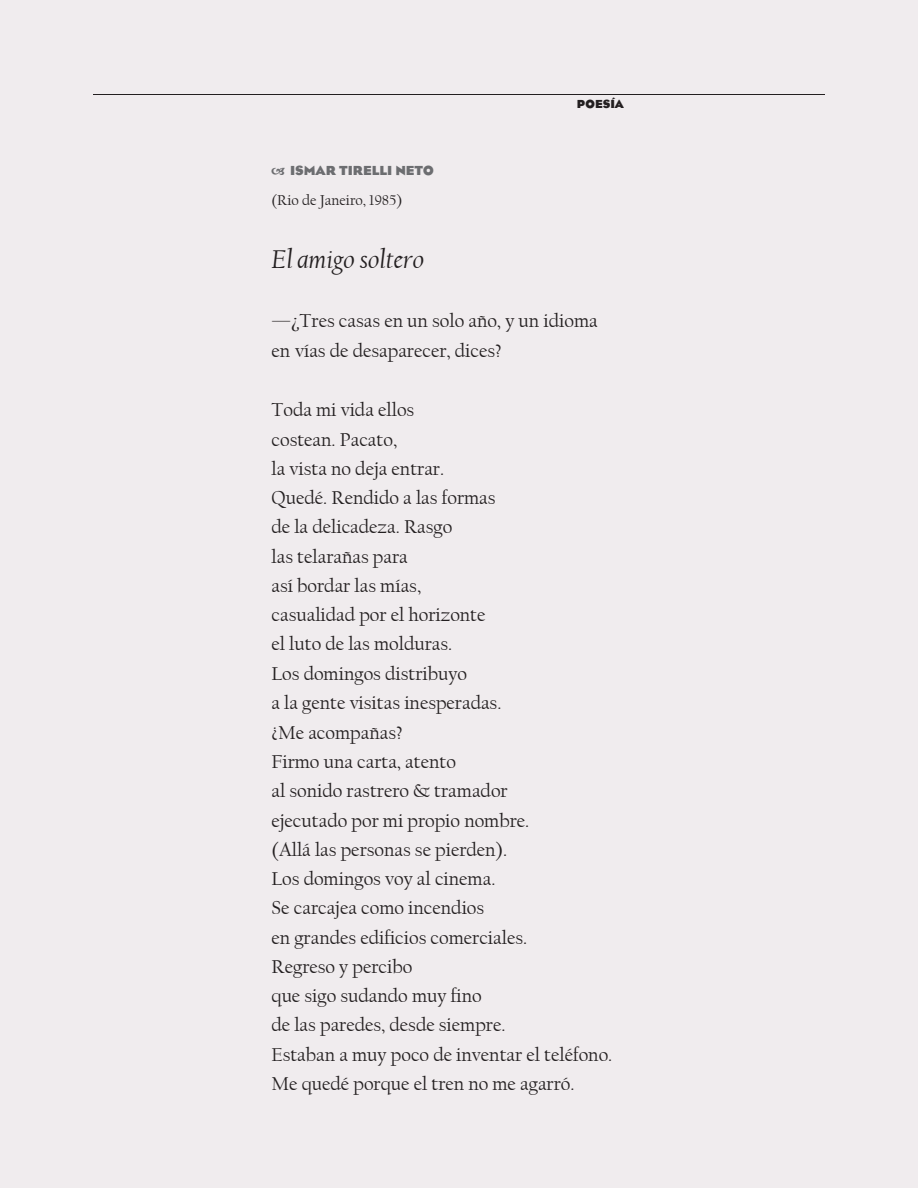
<style>
.page{position:relative;width:918px;height:1188px;background:#f0ecee}
.page>*{position:absolute;margin:0;border:0;box-sizing:border-box;transform-origin:0 0}
.t1{font:italic 27px "Californian FB";color:#231f20}
.t2{font:19.5px/29.2px "Californian FB";color:#231f20}
.t3{font:15px "Californian FB";color:#231f20}
.t4{font:700 13.5px "Eagle";color:#6c6d70}
.t5{font:700 12px "Eagle";color:#231f20}
.s1{font-family:"Times New Roman"}
</style>
<div class="page">
<hr style="left:93px;top:94px;width:732px;height:1px;background:#231f20">
<p class="t5" style="left:577px;top:97px;width:18px">POESÍA</p>
<p class="t4" style="left:285px;top:164px;width:150px">D ISMAR TIRELLI NETO</p>
<p class="t3" style="left:272px;top:192px;width:132px">(Rio de Janeiro, 1985)</p>
<h1 class="t1" style="left:272px;top:244px;width:154px">El amigo soltero</h1>
<p class="t2" style="left:272px;top:306px;width:328px;line-height:30px">—<span class="s1">¿</span>Tres casas en un solo año, y un idioma en vías de desaparecer, dices?</p>
<p class="t2" style="left:272px;top:396px;width:342px">Toda mi vida ellos<br>costean. Pacato,<br>la vista no deja entrar.<br>Quedé. Rendido a las formas<br>de la delicadeza. Rasgo<br>las telarañas para<br>así bordar las mías,<br>casualidad por el horizonte<br>el luto de las molduras.<br>Los domingos distribuyo<br>a la gente visitas inesperadas.<br>¿Me acompañas?<br>Firmo una carta, atento<br>al sonido rastrero &amp; tramador<br>ejecutado por mi propio nombre.<br>(Allá las personas se pierden).<br>Los domingos voy al cinema.<br>Se carcajea como incendios<br>en grandes edificios comerciales.<br>Regreso y percibo<br>que sigo sudando muy fino<br>de las paredes, desde siempre.<br>Estaban a muy poco de inventar el teléfono.<br>Me quedé porque el tren no me agarró.</p>
</div>
